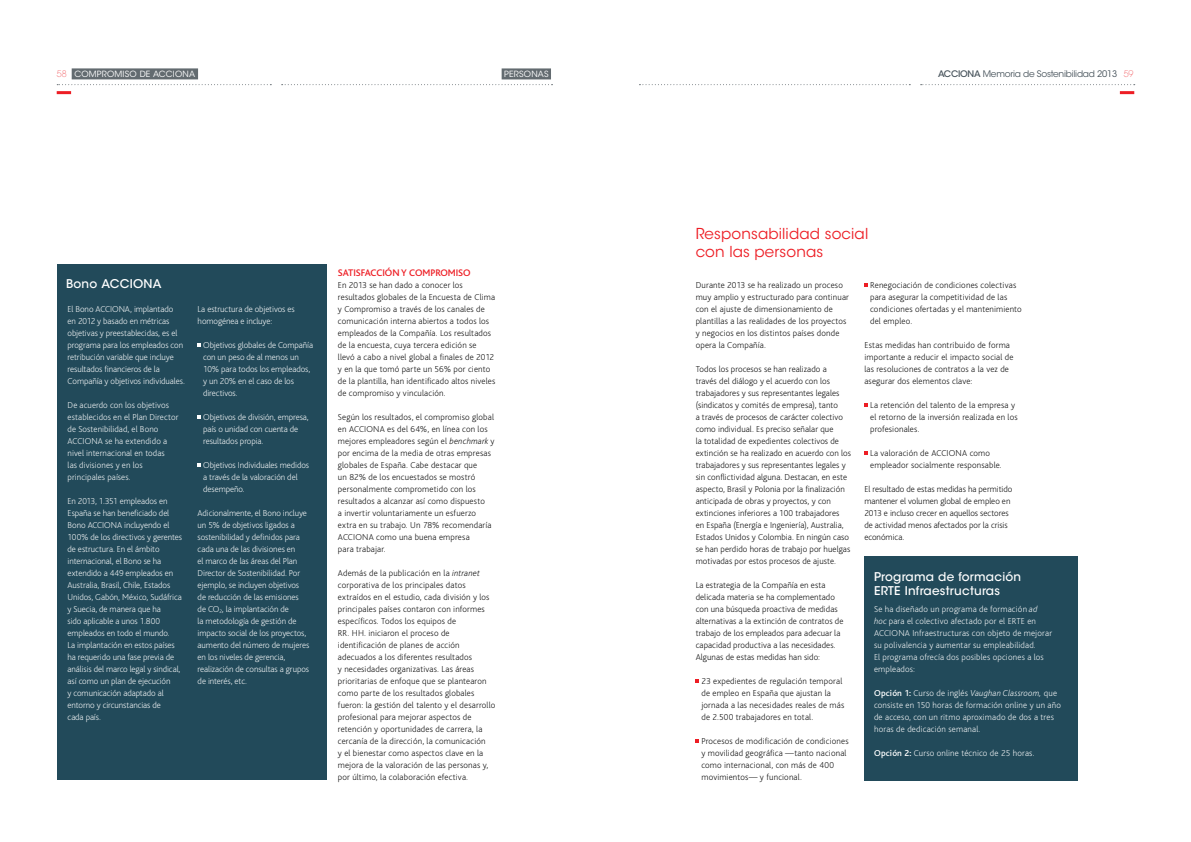
<style>
.page{position:relative;width:1191px;height:842px;background:#fff}
.page>*{position:absolute;margin:0;border:0;box-sizing:border-box;transform-origin:0 0}
.t1{font:15px/18px "ITC Avant Garde Std";letter-spacing:.01em;color:#ed1d24}
.t2{font:500 12px/14px "ITC Avant Garde Std";letter-spacing:.02em;color:#fff}
.t3{font:500 10px "Bliss";letter-spacing:-.005em;color:#ed1d24}
.t4{font:200 9px/12px "Bliss";letter-spacing:.015em;color:#000}
.t5{font:200 9px/12px "Bliss";letter-spacing:-.005em;color:#fff}
.t6{font:200 9px/12px "Bliss";letter-spacing:.02em;color:#fff}
.t7{font:9px "ITC Avant Garde Std";letter-spacing:-.025em;color:#47535b}
.t8{font:8.5px "ITC Avant Garde Std";letter-spacing:.025em;color:#fff}
.s1{font-weight:200;font-size:9px;color:#ed1d24}
.s2{font-weight:500}
.s3{font-weight:200;color:#ed1d24}
.s4{font-style:italic}
</style>
<div class="page">
<svg style="left:282px;top:84px;width:270px;height:1px"></svg>
<svg style="left:639px;top:84px;width:271px;height:1px"></svg>
<svg style="left:57px;top:84px;width:214px;height:1px"></svg>
<svg style="left:920px;top:84px;width:214px;height:1px"></svg>
<hr style="left:57px;top:91px;width:14px;height:3px;background:#ed1d24">
<hr style="left:1119px;top:91px;width:15px;height:3px;background:#ed1d24">
<div style="left:501px;top:68px;width:50px;height:11px;background:#636b70"></div>
<div style="left:72px;top:68px;width:126px;height:11px;background:#636b70"></div>
<div style="left:57px;top:264px;width:269px;height:516px;background:#224a5a"></div>
<svg style="left:198px;top:343px;width:3px;height:4px"></svg>
<svg style="left:198px;top:415px;width:3px;height:4px"></svg>
<svg style="left:198px;top:463px;width:3px;height:4px"></svg>
<svg style="left:695px;top:679px;width:4px;height:4px"></svg>
<svg style="left:695px;top:739px;width:4px;height:4px"></svg>
<svg style="left:864px;top:283px;width:4px;height:4px"></svg>
<svg style="left:864px;top:403px;width:4px;height:4px"></svg>
<svg style="left:864px;top:451px;width:4px;height:4px"></svg>
<div style="left:864px;top:556px;width:214px;height:224px;background:#224a5a"></div>
<p class="t8" style="left:57px;top:69px;width:103px"><span class="s1">58</span> COMPROMISO DE ACCI</p>
<p class="t8" style="left:175px;top:69px;width:15px">ONA</p>
<p class="t8" style="left:504px;top:69px;width:46px">personas</p>
<p class="t7" style="left:938px;top:68px;width:197px"><span class="s2">ACCIONA</span> Memoria de Sostenibilidad 2013 <span class="s3">59</span></p>
<h1 class="t1" style="left:695px;top:225px;width:174px">Responsabilidad social con las personas</h1>
<p class="t3" style="left:338px;top:268px;width:134px">SATISFACCIÓN Y COMPROMISO</p>
<p class="t4" style="left:338px;top:279px;width:159px">En 2013 se han dado a conocer los resultados globales de la Encuesta de Clima y Compromiso a través de los canales de comunicación interna abiertos a todos los empleados de la Compañía. Los resultados de la encuesta, cuya tercera edición se llevó a cabo a nivel global a finales de 2012 y en la que tomó parte un 56% por ciento de la plantilla, han identificado altos niveles de compromiso y vinculación.</p>
<p class="t4" style="left:338px;top:411px;width:158px">Según los resultados, el compromiso global en ACCIONA es del 64%, en línea con los mejores empleadores según el <span class="s4">benchmark</span> y por encima de la media de otras empresas globales de España. Cabe destacar que<br>un 82% de los encuestados se mostró personalmente comprometido con los resultados a alcanzar así como dispuesto<br>a invertir voluntariamente un esfuerzo extra en su trabajo. Un 78% recomendaría ACCIONA como una buena empresa<br>para trabajar.</p>
<p class="t4" style="left:338px;top:567px;width:159px">Además de la publicación en la <span class="s4">intranet </span>corporativa de los principales datos extraídos en el estudio, cada división y los principales países contaron con informes específicos. Todos los equipos de<br>RR. HH. iniciaron el proceso de identificación de planes de acción adecuados a los diferentes resultados<br>y necesidades organizativas. Las áreas prioritarias de enfoque que se plantearon como parte de los resultados globales fueron: la gestión del talento y el desarrollo profesional para mejorar aspectos de retención y oportunidades de carrera, la cercanía de la dirección, la comunicación<br>y el bienestar como aspectos clave en la mejora de la valoración de las personas y, por último, la colaboración efectiva.</p>
<h2 class="t2" style="left:66px;top:276px;width:97px">Bono ACCIONA</h2>
<p class="t4" style="left:695px;top:279px;width:155px">Durante 2013 se ha realizado un proceso muy amplio y estructurado para continuar con el ajuste de dimensionamiento de plantillas a las realidades de los proyectos y negocios en los distintos países donde opera la Compañía.</p>
<p class="t4" style="left:695px;top:363px;width:157px">Todos los procesos se han realizado a<br>través del diálogo y el acuerdo con los trabajadores y sus representantes legales (sindicatos y comités de empresa), tanto<br>a través de procesos de carácter colectivo como individual. Es preciso señalar que<br>la totalidad de expedientes colectivos de extinción se ha realizado en acuerdo con los trabajadores y sus representantes legales y sin conflictividad alguna. Destacan, en este aspecto, Brasil y Polonia por la finalización anticipada de obras y proyectos, y con extinciones inferiores a 100 trabajadores<br>en España (Energía e Ingeniería), Australia, Estados Unidos y Colombia. En ningún caso se han perdido horas de trabajo por huelgas motivadas por estos procesos de ajuste.</p>
<p class="t4" style="left:695px;top:579px;width:149px">La estrategia de la Compañía en esta delicada materia se ha complementado con una búsqueda proactiva de medidas alternativas a la extinción de contratos de trabajo de los empleados para adecuar la capacidad productiva a las necesidades.<br>Algunas de estas medidas han sido:</p>
<p class="t4" style="left:701px;top:675px;width:144px">23 expedientes de regulación temporal de empleo en España que ajustan la jornada a las necesidades reales de más de 2.500 trabajadores en total.</p>
<p class="t4" style="left:701px;top:735px;width:149px">Procesos de modificación de condiciones y movilidad geográfica —tanto nacional como internacional, con más de 400 movimientos— y funcional.</p>
<p class="t5" style="left:198px;top:303px;width:99px">La estructura de objetivos es homogénea e incluye:</p>
<p class="t5" style="left:203px;top:339px;width:111px">Objetivos globales de Compañía con un peso de al menos un<br>10% para todos los empleados, y un 20% en el caso de los directivos.</p>
<p class="t5" style="left:203px;top:411px;width:107px">Objetivos de división, empresa, país o unidad con cuenta de resultados propia.</p>
<p class="t5" style="left:203px;top:459px;width:107px">Objetivos Individuales medidos a través de la valoración del desempeño.</p>
<p class="t5" style="left:198px;top:507px;width:113px">Adicionalmente, el Bono incluye un 5% de objetivos ligados a sostenibilidad y definidos para cada una de las divisiones en<br>el marco de las áreas del Plan<br>Director de Sostenibilidad. Por ejemplo, se incluyen objetivos de reducción de las emisiones de CO<sub>2</sub>, la implantación de<br>la metodología de gestión de impacto social de los proyectos, aumento del número de mujeres en los niveles de gerencia, realización de consultas a grupos de interés, etc.</p>
<p class="t5" style="left:68px;top:303px;width:119px">El Bono ACCIONA, implantado<br>en 2012 y basado en métricas objetivas y preestablecidas, es el programa para los empleados con retribución variable que incluye resultados financieros de la<br>Compañía y objetivos individuales.</p>
<p class="t5" style="left:68px;top:399px;width:112px">De acuerdo con los objetivos establecidos en el Plan Director de Sostenibilidad, el Bono<br>ACCIONA se ha extendido a nivel internacional en todas<br>las divisiones y en los principales países.</p>
<p class="t5" style="left:68px;top:495px;width:116px">En 2013, 1.351 empleados en<br>España se han beneficiado del<br>Bono ACCIONA incluyendo el<br>100% de los directivos y gerentes de estructura. En el ámbito internacional, el Bono se ha extendido a 449 empleados en<br>Australia, Brasil, Chile, Estados<br>Unidos, Gabón, México, Sudáfrica y Suecia, de manera que ha<br>sido aplicable a unos 1.800 empleados en todo el mundo.<br>La implantación en estos países ha requerido una fase previa de análisis del marco legal y sindical, así como un plan de ejecución<br>y comunicación adaptado al entorno y circunstancias de<br>cada país.</p>
<p class="t4" style="left:870px;top:279px;width:153px">Renegociación de condiciones colectivas para asegurar la competitividad de las condiciones ofertadas y el mantenimiento del empleo.</p>
<p class="t4" style="left:864px;top:339px;width:151px">Estas medidas han contribuido de forma importante a reducir el impacto social de las resoluciones de contratos a la vez de asegurar dos elementos clave:</p>
<p class="t4" style="left:870px;top:399px;width:149px">La retención del talento de la empresa y el retorno de la inversión realizada en los profesionales.</p>
<p class="t4" style="left:870px;top:447px;width:133px">La valoración de ACCIONA como empleador socialmente responsable.</p>
<p class="t4" style="left:864px;top:483px;width:149px">El resultado de estas medidas ha permitido mantener el volumen global de empleo en 2013 e incluso crecer en aquellos sectores de actividad menos afectados por la crisis económica.</p>
<h2 class="t2" style="left:874px;top:570px;width:149px">Programa de formación<br>ERTE Infraestructuras</h2>
<p class="t6" style="left:874px;top:603px;width:179px">Se ha diseñado un programa de formación <span class="s4">ad hoc</span> para el colectivo afectado por el ERTE en ACCIONA Infraestructuras con objeto de mejorar su polivalencia y aumentar su empleabilidad.<br>El programa ofrecía dos posibles opciones a los empleados:</p>
<p class="t6" style="left:874px;top:687px;width:188px"><span class="s2">OPCIÓN 1:</span> Curso de inglés <span class="s4">Vaughan Classroom,</span> que consiste en 150 horas de formación online y un año de acceso, con un ritmo aproximado de dos a tres horas de dedicación semanal.</p>
<p class="t6" style="left:874px;top:747px;width:162px"><span class="s2">OPCIÓN 2:</span> Curso online técnico de 25 horas.</p>
</div>
